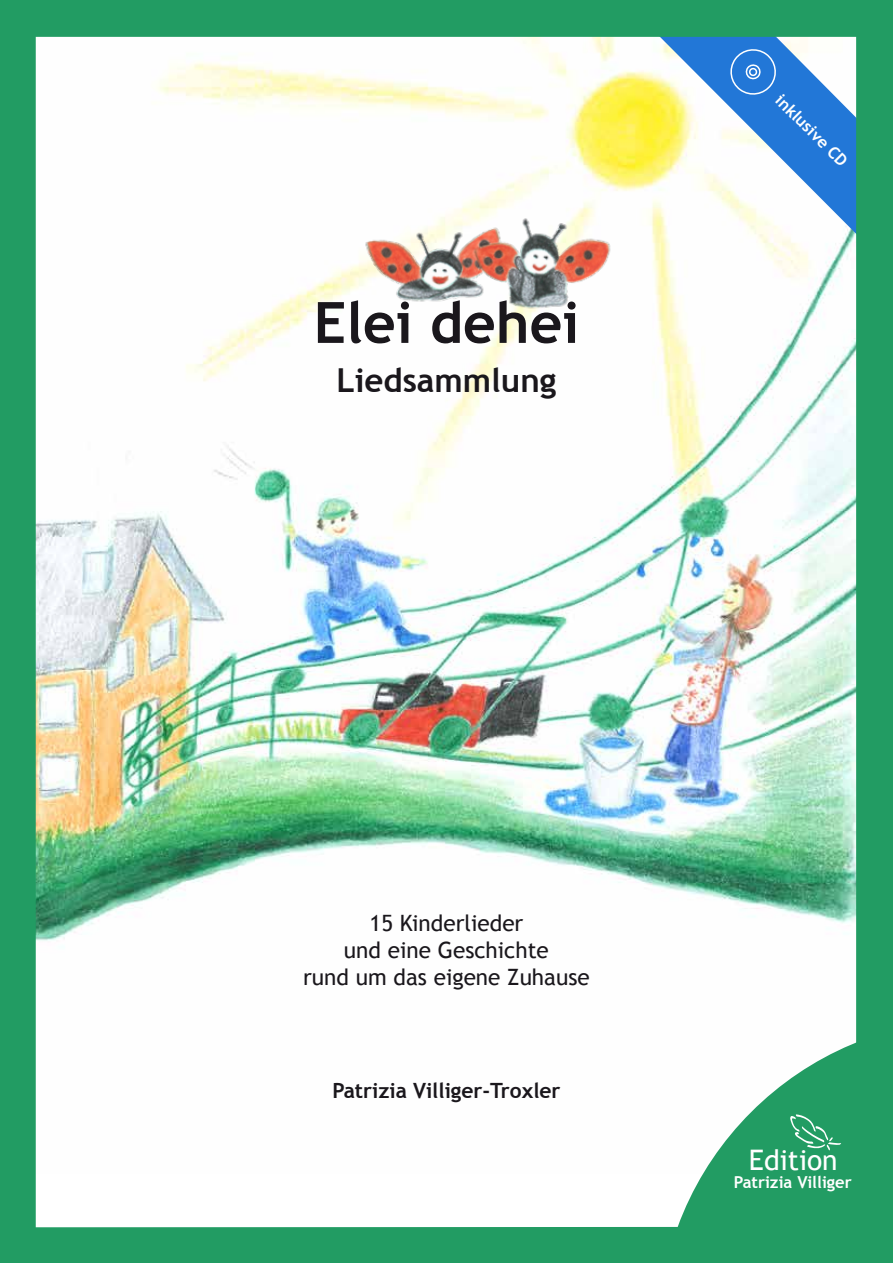
<style>
.page{position:relative;width:893px;height:1263px;background:#fff}
.page>*{position:absolute;margin:0;border:0;box-sizing:border-box;transform-origin:0 0}
.t1{font:700 57px "Trebuchet MS";color:#1a171c}
.t2{font:700 33px "Trebuchet MS";color:#1a171c}
.t3{font:28.35px "Trebuchet MS";color:#fff}
.t4{font:22.5px/27px "Trebuchet MS";color:#1a171c;text-align:center}
.t5{font:700 21px "Trebuchet MS";color:#1a171c}
.t6{font:700 16.5px "Trebuchet MS";color:#fff}
</style>
<div class="page">
<img style="left:0;top:0;width:893px;height:1263px">
<h1 class="t1" style="left:314px;top:287px;width:267px">Elei dehei</h1>
<h2 class="t2" style="left:336px;top:360px;width:222px">Liedsammlung</h2>
<p class="t6" style="left:785px;top:90px;width:96px;rotate:45deg">inklusive CD</p>
<p class="t4" style="left:303px;top:910px;width:288px">15 Kinderlieder<br>und eine Geschichte<br>rund um das eigene Zuhause</p>
<p class="t5" style="left:332px;top:1077px;width:230px">Patrizia Villiger-Troxler</p>
<p class="t3" style="left:749px;top:1143px;width:90px">Edition</p>
<p class="t6" style="left:734px;top:1171px;width:119px">Patrizia Villiger</p>
</div>
